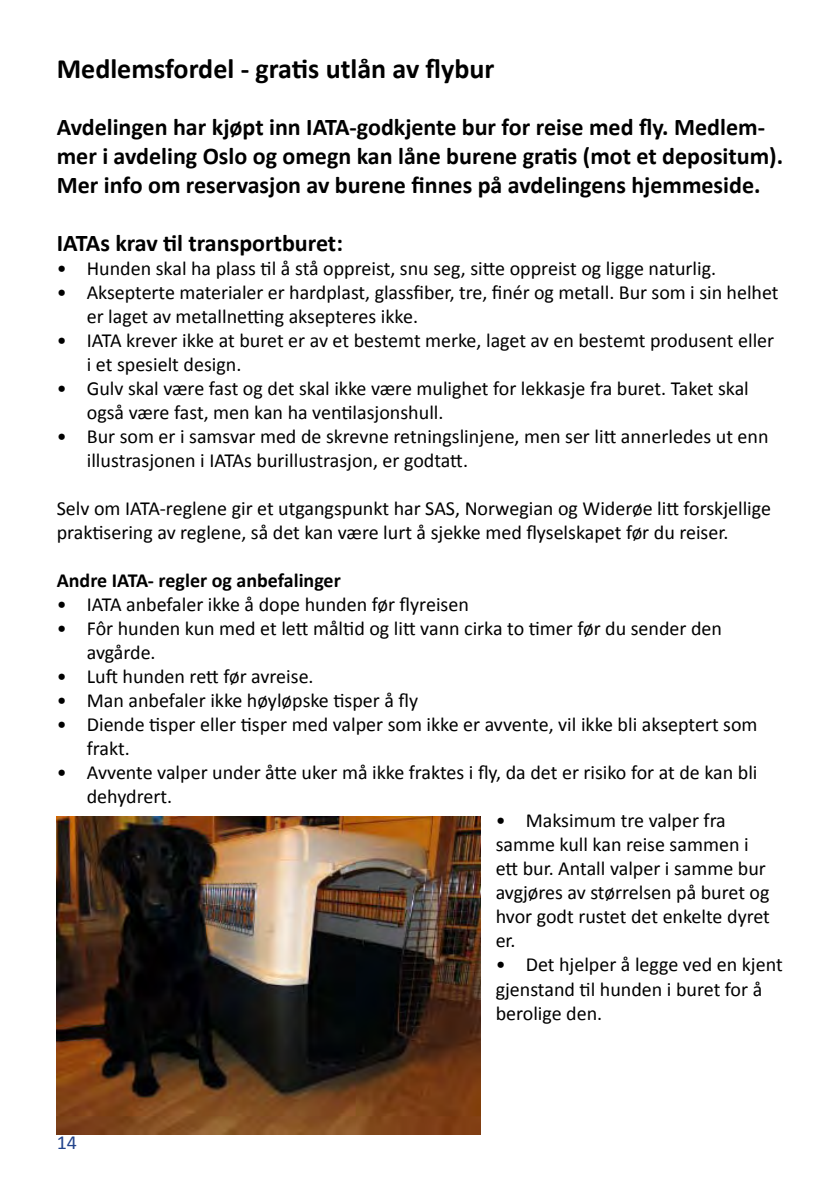
<style>
.page{position:relative;width:840px;height:1191px;background:#fff}
.page>*{position:absolute;margin:0;border:0;box-sizing:border-box;transform-origin:0 0}
.t1{font:700 28px "Calibri";color:#000}
.t2{font:700 24px/28.8px "Calibri";color:#000}
.t3{font:20px/24px "Calibri";color:#000}
.t4{font:700 20px "Calibri";color:#000}
.t5{font:20px "Calibri";color:#23448c}
</style>
<div class="page">
<img style="left:57px;top:817px;width:423px;height:317px">
<h1 class="t1" style="left:57px;top:51px;width:439px">Medlemsfordel - gratis utlån av flybur</h1>
<p class="t2" style="left:57px;top:113px;width:727px">Avdelingen har kjøpt inn IATA-godkjente bur for reise med fly. Medlem&shy;mer i avdeling Oslo og omegn kan låne burene gratis (mot et depositum).<br>Mer info om reservasjon av burene finnes på avdelingens hjemmeside.</p>
<p class="t2" style="left:57px;top:228px;width:287px">IATAs krav til transportburet:</p>
<p class="t3" style="left:57px;top:256px;width:660px">• Hunden skal ha plass til å stå oppreist, snu seg, sitte oppreist og ligge naturlig.</p>
<p class="t3" style="left:87px;top:280px;width:692px;text-indent:-30px">• Aksepterte materialer er hardplast, glassfiber, tre, finér og metall. Bur som i sin helhet er laget av metallnetting aksepteres ikke.</p>
<p class="t3" style="left:87px;top:328px;width:688px;text-indent:-30px">• IATA krever ikke at buret er av et bestemt merke, laget av en bestemt produsent eller i et spesielt design.</p>
<p class="t3" style="left:87px;top:376px;width:663px;text-indent:-30px">• Gulv skal være fast og det skal ikke være mulighet for lekkasje fra buret. Taket skal også være fast, men kan ha ventilasjonshull.</p>
<p class="t3" style="left:87px;top:424px;width:683px;text-indent:-30px">• Bur som er i samsvar med de skrevne retningslinjene, men ser litt annerledes ut enn illustrasjonen i IATAs burillustrasjon, er godtatt.</p>
<p class="t3" style="left:57px;top:496px;width:715px">Selv om IATA-reglene gir et utgangspunkt har SAS, Norwegian og Widerøe litt forskjellige praktisering av reglene, så det kan være lurt å sjekke med flyselskapet før du reiser.</p>
<p class="t4" style="left:57px;top:567px;width:285px">Andre IATA- regler og anbefalinger</p>
<p class="t3" style="left:57px;top:592px;width:413px">• IATA anbefaler ikke å dope hunden før flyreisen</p>
<p class="t3" style="left:87px;top:616px;width:636px;text-indent:-30px">• Fôr hunden kun med et lett måltid og litt vann cirka to timer før du sender den avgårde.</p>
<p class="t3" style="left:57px;top:664px;width:258px">• Luft hunden rett før avreise.</p>
<p class="t3" style="left:57px;top:688px;width:363px">• Man anbefaler ikke høyløpske tisper å fly</p>
<p class="t3" style="left:87px;top:712px;width:672px;text-indent:-30px">• Diende tisper eller tisper med valper som ikke er avvente, vil ikke bli akseptert som frakt.</p>
<p class="t3" style="left:87px;top:760px;width:671px;text-indent:-30px">• Avvente valper under åtte uker må ikke fraktes i fly, da det er risiko for at de kan bli dehydrert.</p>
<p class="t3" style="left:495px;top:809px;width:276px">• Maksimum tre valper fra samme kull kan reise sammen i ett bur. Antall valper i samme bur avgjøres av størrelsen på buret og hvor godt rustet det enkelte dyret er.</p>
<p class="t3" style="left:495px;top:953px;width:288px">• Det hjelper å legge ved en kjent gjenstand til hunden i buret for å berolige den.</p>
<p class="t5" style="left:57px;top:1130px;width:22px">14</p>
</div>
